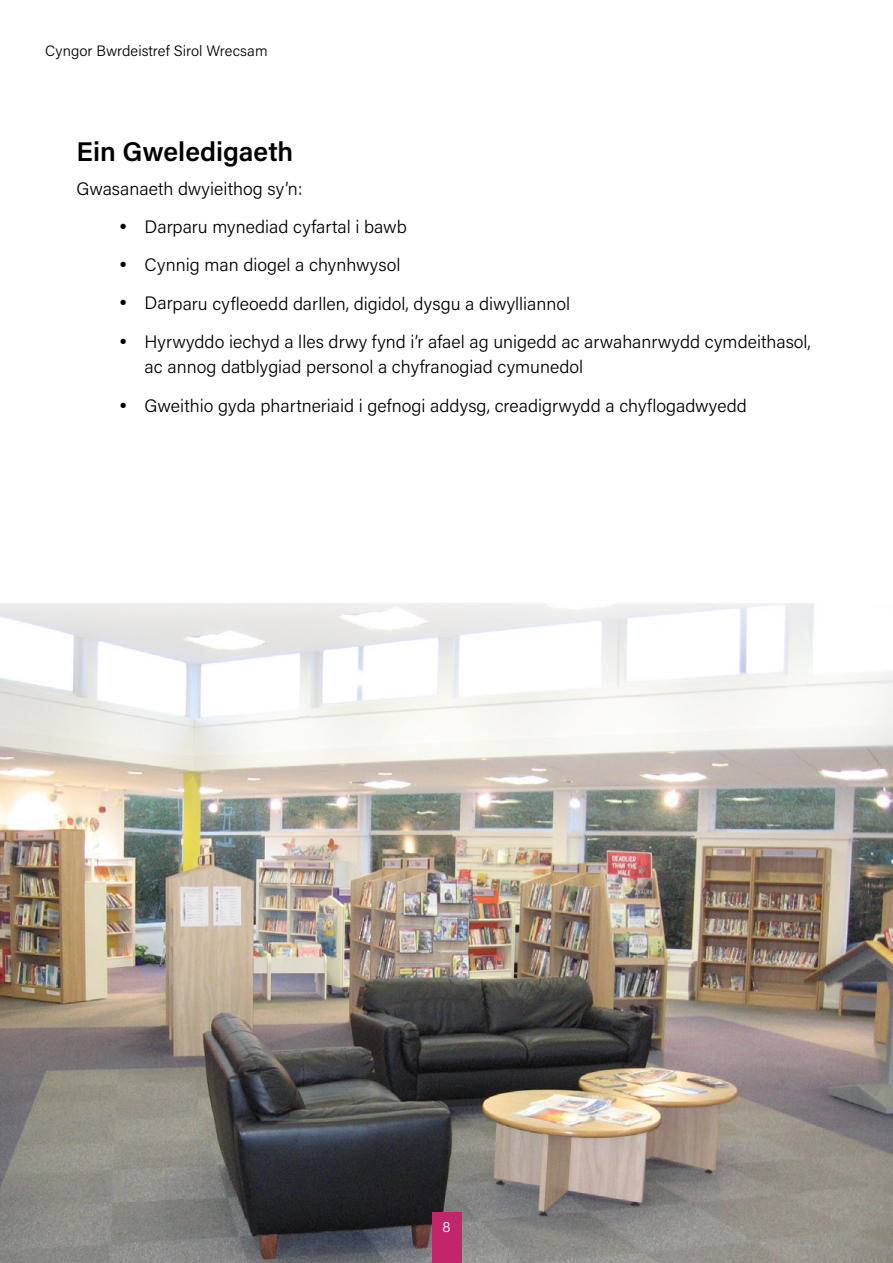
<style>
.page{position:relative;width:893px;height:1263px;background:#fff}
.page>*{position:absolute;margin:0;border:0;box-sizing:border-box;transform-origin:0 0}
.t1{font:600 27px "Acumin Pro";color:#000}
.t2{font:300 18px/25.5px "Acumin Pro";color:#000}
.t3{font:300 15px "Acumin Pro";letter-spacing:.005em;color:#000}
.t4{font:300 15px "Acumin Pro";color:#fff}
</style>
<div class="page">
<img style="left:0;top:603px;width:893px;height:660px">
<div style="left:432px;top:1213px;width:29px;height:50px;background:#c2266a"></div>
<p class="t3" style="left:45px;top:40px;width:224px">Cyngor Bwrdeistref Sirol Wrecsam</p>
<h2 class="t1" style="left:77px;top:132px;width:218px">Ein Gweledigaeth</h2>
<p class="t2" style="left:77px;top:175px;width:227px">Gwasanaeth dwyieithog sy’n:</p>
<p class="t2" style="left:145px;top:213px;width:264px">Darparu mynediad cyfartal i bawb</p>
<p class="t2" style="left:145px;top:251px;width:257px">Cynnig man diogel a chynhwysol</p>
<p class="t2" style="left:145px;top:290px;width:427px">Darparu cyfleoedd darllen, digidol, dysgu a diwylliannol</p>
<p class="t2" style="left:145px;top:328px;width:668px">Hyrwyddo iechyd a lles drwy fynd i’r afael ag unigedd ac arwahanrwydd cymdeithasol, ac annog datblygiad personol a chyfranogiad cymunedol</p>
<p class="t2" style="left:145px;top:392px;width:604px">Gweithio gyda phartneriaid i gefnogi addysg, creadigrwydd a chyflogadwyedd</p>
<p class="t4" style="left:442px;top:1216px;width:10px">8</p>
</div>
